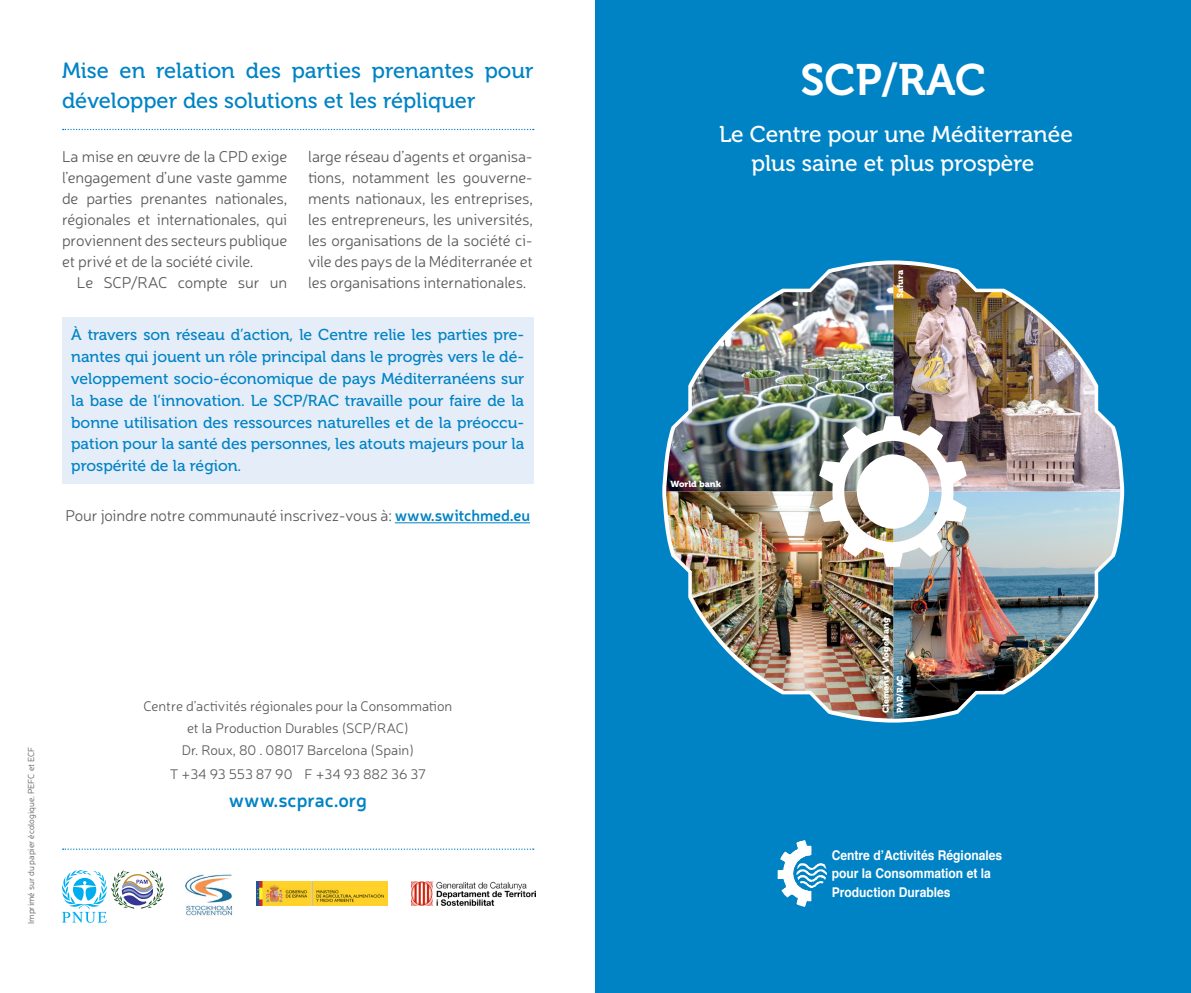
<style>
.page{position:relative;width:1191px;height:993px;background:#fff}
.page>*{position:absolute;margin:0;border:0;box-sizing:border-box;transform-origin:0 0}
.t1{font:43.75px "Museo 700";color:#fff}
.t2{font:22.75px/28px "Museo 500";color:#fff;text-align:center}
.t3{font:21.88px/29.8px "Museo 500";color:#0083c5}
.t4{font:600 19.25px "Neris";color:#0083c5}
.t5{font:300 15.75px/21px "Neris";letter-spacing:-.01em;color:#58595b;text-align:justify}
.t6{font:15.75px/21.9px "Museo 500";color:#0083c5;text-align:justify}
.t7{font:300 14px/21.7px "Neris";color:#58595b;text-align:center}
.t8{font:700 13.47px/18.6px "Helvetica";color:#fff;scale:.9 1}
.t9{font:8.75px/14.5px "Museo 900";color:#fff}
.t10{font:300 8.75px "Neris";color:#58595b}
.s1{font-weight:600;color:#0083c5}
</style>
<div class="page">
<div style="left:595px;top:0;width:596px;height:992px;background:#0083c5"></div>
<img style="left:777px;top:840px;width:43px;height:66px">
<svg style="left:662px;top:260px;width:462px;height:462px"></svg>
<img style="left:666px;top:264px;width:454px;height:454px">
<svg style="left:63px;top:848px;width:471px;height:1px"></svg>
<hr style="left:395px;top:522px;width:135px;height:1px;background:#0083c5">
<svg style="left:63px;top:129px;width:471px;height:1px"></svg>
<div style="left:62px;top:317px;width:471px;height:166px;background:#e5edf8"></div>
<img style="left:747px;top:340px;width:219px;height:302px">
<svg style="left:62px;top:870px;width:103px;height:52px"></svg>
<img style="left:185px;top:874px;width:47px;height:42px">
<img style="left:257px;top:881px;width:131px;height:24px">
<img style="left:436px;top:881px;width:99px;height:24px">
<img style="left:412px;top:881px;width:21px;height:25px">
<h3 class="t3" style="left:62px;top:56px;width:473px">Mise en relation des parties prenantes pour développer des solutions et les répliquer</h3>
<p class="t5" style="left:308px;top:146px;width:226px">large réseau d’agents et organisa&shy;tions, notamment les gouverne&shy;ments nationaux, les entreprises, les entrepreneurs, les universités, les organisations de la société ci&shy;vile des pays de la Méditerranée et les organisations internationales.</p>
<p class="t6" style="left:71px;top:324px;width:454px">À travers son réseau d’action, le Centre relie les parties pre&shy;nantes qui jouent un rôle principal dans le progrès vers le dé&shy;veloppement socio-économique de pays Méditerranéens sur la base de l’innovation. Le SCP/RAC travaille pour faire de la bonne utilisation des ressources naturelles et de la préoccu&shy;pation pour la santé des personnes, les atouts majeurs pour la prospérité de la région.</p>
<p class="t5" style="left:62px;top:146px;width:227px">La mise en œuvre de la CPD exige l’engagement d’une vaste gamme de parties prenantes nationales, régionales et internationales, qui proviennent des secteurs publique et privé et de la société civile.</p>
<p class="t5" style="left:77px;top:272px;width:212px">Le SCP/RAC compte sur un</p>
<p class="t5" style="left:65px;top:504px;width:466px">Pour joindre notre communauté inscrivez-vous à: <span class="s1">www.switchmed.eu</span></p>
<p class="t10" style="left:25px;top:923px;width:179px;rotate:-90deg">Imprimé sur du papier écologique. PEFC et ECF</p>
<p class="t7" style="left:143px;top:695px;width:310px">Centre d’activités régionales pour la Consommation et la Production Durables (SCP/RAC)<br>Dr. Roux, 80 . 08017 Barcelona (Spain)</p>
<p class="t7" style="left:170px;top:762px;width:258px">T +34 93 553 87 90 F +34 93 882 36 37</p>
<p class="t4" style="left:229px;top:786px;width:140px">www.scprac.org</p>
<h1 class="t1" style="left:800px;top:55px;width:187px">SCP/RAC</h1>
<h2 class="t2" style="left:719px;top:121px;width:355px">Le Centre pour une Méditerranée plus saine et plus prospère</h2>
<p class="t9" style="left:670px;top:477px;width:52px">World bank</p>
<p class="t9" style="left:893px;top:298px;width:30px;rotate:-90deg">Safura</p>
<p class="t9" style="left:878px;top:713px;width:97px;rotate:-90deg">Clemens V. Vogelsang<br>PAP/RAC</p>
<p class="t8" style="left:831px;top:845px;width:191px">Centre d’Activités Régionales pour la Consommation et la<br>Production Durables</p>
</div>
